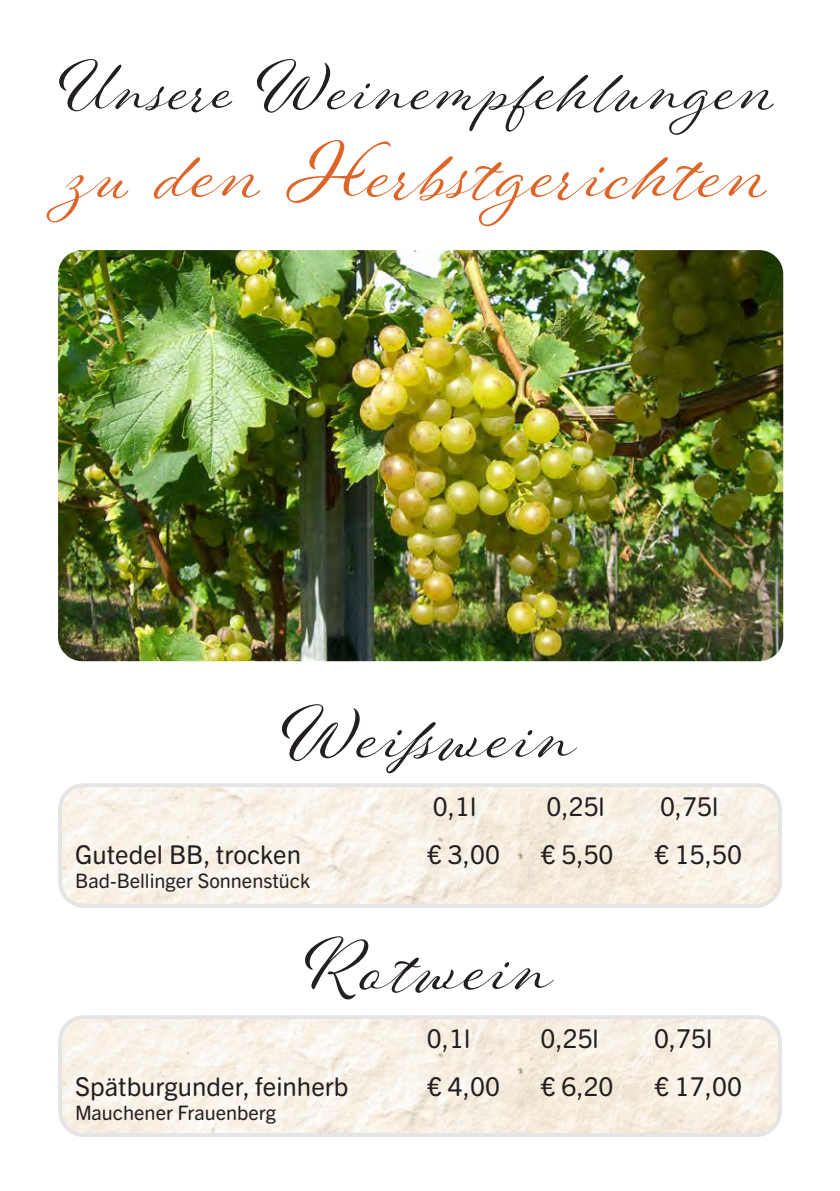
<style>
.page{position:relative;width:840px;height:1191px;background:#fff}
.page>*{position:absolute;margin:0;border:0;box-sizing:border-box;transform-origin:0 0}
.t1{font:76px "Renata";color:#de6427}
.t2{font:70px "Renata";color:#231f20}
.t3{font:66px "Renata";color:#231f20}
.t4{font:26px "Trade Gothic Next SR Pro";color:#231f20}
.t5{font:20px "Trade Gothic Next SR Pro";color:#231f20}
</style>
<div class="page">
<img style="left:63px;top:1020px;width:715px;height:112px">
<div style="left:58px;top:1015px;width:723px;height:122px;border:4px solid #e4e5e4;border-radius:24px"></div>
<img style="left:63px;top:788px;width:713px;height:115px">
<div style="left:58px;top:783px;width:723px;height:125px;border:4px solid #e4e5e4;border-radius:24px"></div>
<img style="left:58px;top:250px;width:724px;height:411px">
<h3 class="t3" style="left:60px;top:47px;width:720px">Unsere Weinempfehlungen</h3>
<h1 class="t1" style="left:66px;top:125px;width:707px">zu den Herbstgerichten</h1>
<h2 class="t2" style="left:282px;top:691px;width:297px">Weißwein</h2>
<p class="t4" style="left:432px;top:788px;width:45px">0,1l</p>
<p class="t4" style="left:546px;top:788px;width:60px">0,25l</p>
<p class="t4" style="left:659px;top:788px;width:60px">0,75l</p>
<p class="t4" style="left:75px;top:836px;width:227px">Gutedel BB, trocken</p>
<p class="t4" style="left:427px;top:836px;width:74px">€ 3,00</p>
<p class="t4" style="left:540px;top:836px;width:74px">€ 5,50</p>
<p class="t4" style="left:653px;top:836px;width:89px">€ 15,50</p>
<p class="t5" style="left:75px;top:867px;width:236px">Bad-Bellinger Sonnenstück</p>
<h2 class="t2" style="left:305px;top:923px;width:251px">Rotwein</h2>
<p class="t4" style="left:427px;top:1020px;width:45px">0,1l</p>
<p class="t4" style="left:540px;top:1020px;width:60px">0,25l</p>
<p class="t4" style="left:653px;top:1020px;width:60px">0,75l</p>
<p class="t4" style="left:75px;top:1068px;width:275px">Spätburgunder, feinherb</p>
<p class="t4" style="left:427px;top:1068px;width:74px">€ 4,00</p>
<p class="t4" style="left:540px;top:1068px;width:74px">€ 6,20</p>
<p class="t4" style="left:653px;top:1068px;width:89px">€ 17,00</p>
<p class="t5" style="left:75px;top:1099px;width:202px">Mauchener Frauenberg</p>
</div>
